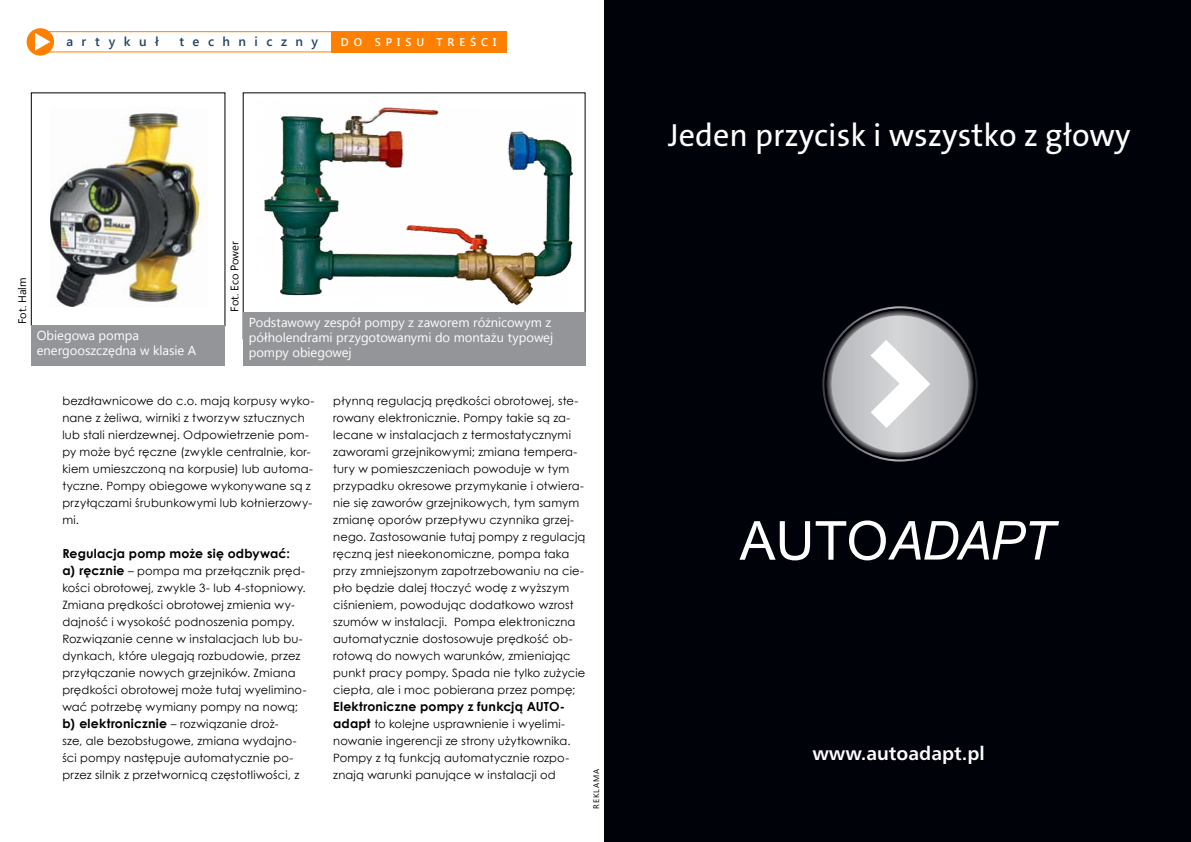
<style>
.page{position:relative;width:1191px;height:842px;background:#fff}
.page>*{position:absolute;margin:0;border:0;box-sizing:border-box;transform-origin:0 0}
.t1{font:32.2px "Grundfos The Sans OT 5 R";color:#fff}
.t2{font:700 19.1px "Humanist Triple Seven PL";color:#fff}
.t3{font:13px/15px "Segoe UI";letter-spacing:-.005em;color:#fff}
.t4{font:600 13px "Segoe UI";letter-spacing:.645em;color:#244564}
.t5{font:700 12.5px "Century Gothic";letter-spacing:.015em;color:#000}
.t6{font:11.5px/17px "Century Gothic";letter-spacing:.015em;color:#000}
.t7{font:600 11.1px "Segoe UI";letter-spacing:.445em;color:#fff}
.t8{font:11px "Segoe UI";color:#000}
.t9{font:8px "Segoe UI";color:#000}
.s1{font-weight:700;font-size:12.5px}
</style>
<div class="page">
<img style="left:264px;top:107px;width:310px;height:199px">
<img style="left:51px;top:111px;width:152px;height:195px">
<div style="left:31px;top:93px;width:194px;height:233px;border:1px solid #000"></div>
<div style="left:31px;top:325px;width:194px;height:40px;background:#939598"></div>
<div style="left:243px;top:312px;width:342px;height:53px;background:#939598"></div>
<div style="left:604px;top:0;width:587px;height:842px;background:#00020a"></div>
<svg style="left:739px;top:520px;width:320px;height:40px"></svg>
<svg style="left:822px;top:306px;width:155px;height:155px"></svg>
<div style="left:33px;top:31px;width:310px;height:21px;border:1px solid #ff8000"></div>
<div style="left:331px;top:31px;width:175px;height:21px;background:#ff8000"></div>
<div style="left:27px;top:28px;width:27px;height:28px;background:#ff8000;border-radius:50%"></div>
<svg style="left:35px;top:33px;width:15px;height:18px"></svg>
<p class="t4" style="left:66px;top:32px;width:94px">artykuł</p>
<p class="t4" style="left:180px;top:32px;width:140px">techniczny</p>
<p class="t7" style="left:341px;top:34px;width:157px">do spisu treści</p>
<p class="t8" style="left:15px;top:324px;width:48px;rotate:-90deg">Fot. Halm</p>
<p class="t3" style="left:37px;top:327px;width:161px">Obiegowa pompa energooszczędna w klasie A</p>
<p class="t8" style="left:227px;top:312px;width:72px;rotate:-90deg">Fot. Eco Power</p>
<p class="t3" style="left:249px;top:314px;width:306px">Podstawowy zespół pompy z zaworem różnicowym z półholendrami przygotowanymi do montażu typowej pompy obiegowej</p>
<p class="t6" style="left:62px;top:392px;width:253px">bezdławnicowe do c.o. mają korpusy wyko&shy;nane z żeliwa, wirniki z tworzyw sztucznych lub stali nierdzewnej. Odpowietrzenie pom&shy;py może być ręczne (zwykle centralnie, kor&shy;kiem umieszczoną na korpusie) lub automa&shy;tyczne. Pompy obiegowe wykonywane są z przyłączami śrubunkowymi lub kołnierzowy&shy;mi.</p>
<p class="t5" style="left:62px;top:544px;width:229px">Regulacja pomp może się odbywać:</p>
<p class="t6" style="left:62px;top:562px;width:246px"><span class="s1">a) ręcznie</span> – pompa ma przełącznik pręd&shy;kości obrotowej, zwykle 3- lub 4-stopniowy.<br>Zmiana prędkości obrotowej zmienia wy&shy;dajność i wysokość podnoszenia pompy.<br>Rozwiązanie cenne w instalacjach lub bu&shy;dynkach, które ulegają rozbudowie, przez przyłączanie nowych grzejników. Zmiana prędkości obrotowej może tutaj wyelimino&shy;wać potrzebę wymiany pompy na nową; <span class="s1">b) elektronicznie</span> – rozwiązanie droż-<br>sze, ale bezobsługowe, zmiana wydajno&shy;ści pompy następuje automatycznie po&shy;przez silnik z przetwornicą częstotliwości, z</p>
<p class="t6" style="left:333px;top:392px;width:254px">płynną regulacją prędkości obrotowej, ste&shy;rowany elektronicznie. Pompy takie są za&shy;lecane w instalacjach z termostatycznymi zaworami grzejnikowymi; zmiana tempera&shy;tury w pomieszczeniach powoduje w tym przypadku okresowe przymykanie i otwiera&shy;nie się zaworów grzejnikowych, tym samym zmianę oporów przepływu czynnika grzej&shy;nego. Zastosowanie tutaj pompy z regulacją ręczną jest nieekonomiczne, pompa taka przy zmniejszonym zapotrzebowaniu na cie&shy;pło będzie dalej tłoczyć wodę z wyższym ciśnieniem, powodując dodatkowo wzrost szumów w instalacji. Pompa elektroniczna automatycznie dostosowuje prędkość ob&shy;rotową do nowych warunków, zmieniając punkt pracy pompy. Spada nie tylko zużycie ciepła, ale i moc pobierana przez pompę;</p>
<p class="t5" style="left:333px;top:697px;width:233px">Elektroniczne pompy z funkcją AUTO-</p>
<p class="t6" style="left:333px;top:715px;width:239px"><span class="s1">adapt</span> to kolejne usprawnienie i wyelimi&shy;nowanie ingerencji ze strony użytkownika.<br>Pompy z tą funkcją automatycznie rozpo&shy;znają warunki panujące w instalacji od</p>
<p class="t9" style="left:591px;top:809px;width:41px;rotate:-90deg">reklama</p>
<h1 class="t1" style="left:668px;top:114px;width:464px">Jeden przycisk i wszystko z głowy</h1>
<h2 class="t2" style="left:812px;top:741px;width:174px">www.autoadapt.pl</h2>
</div>
